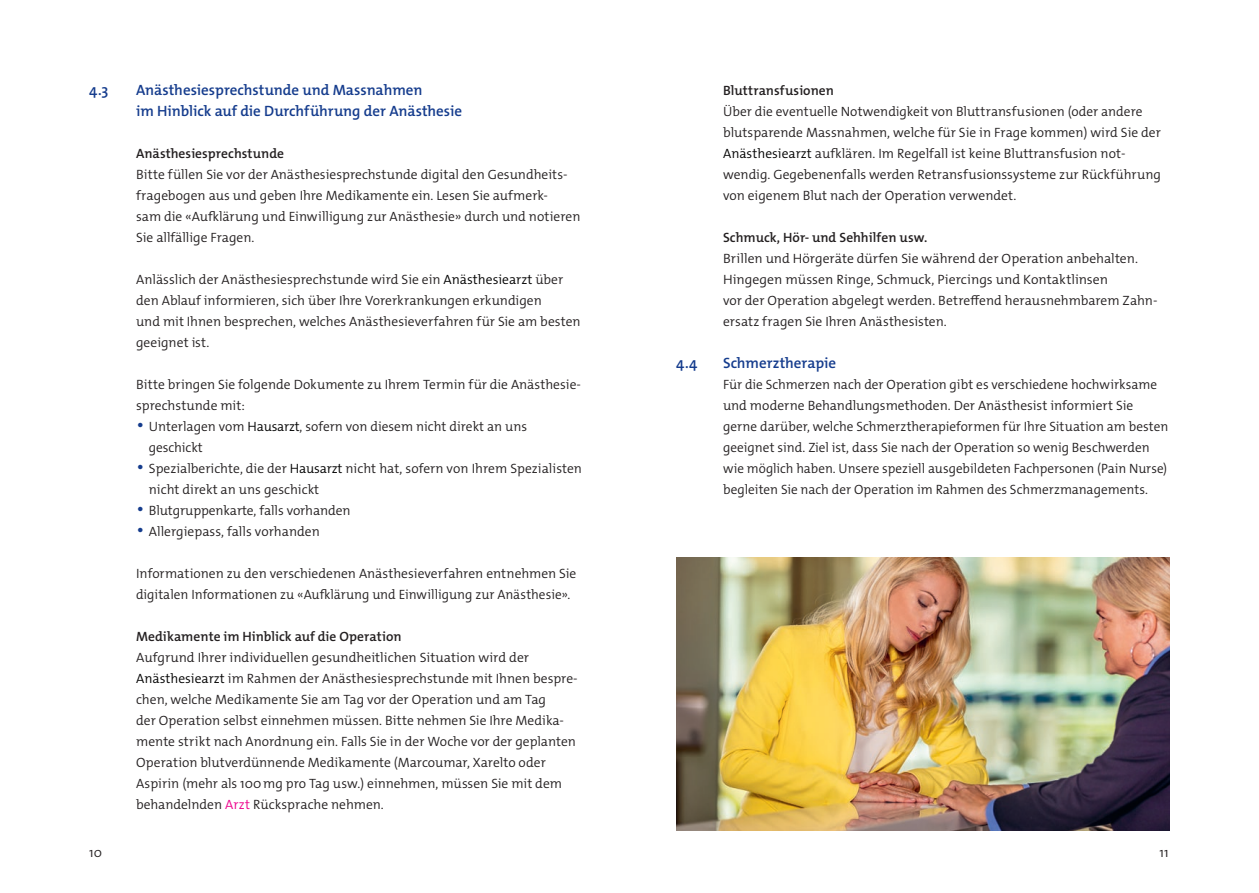
<style>
.page{position:relative;width:1259px;height:893px;background:#fff}
.page>*{position:absolute;margin:0;border:0;box-sizing:border-box;transform-origin:0 0}
.t1{font:600 15px/21px "The Mix Os F";color:#153c8d}
.t2{font:300 13.5px/21px "The Mix Os F";color:#231f20}
.t3{font:600 13.5px "The Mix Os F";letter-spacing:.005em;color:#231f20}
.s1{color:#000}
.s2{font-size:20.25px;color:#153c8d}
.s3{color:#ed028c}
</style>
<div class="page">
<img style="left:676px;top:557px;width:493px;height:273px">
<p class="t1" style="left:89px;top:80px;width:20px">4.3</p>
<p class="t1" style="left:136px;top:80px;width:328px">Anästhesiesprechstunde und Massnahmen<br>im Hinblick auf die Durchführung der Anästhesie</p>
<p class="t3" style="left:136px;top:145px;width:150px">Anästhesiesprechstunde</p>
<p class="t2" style="left:136px;top:164px;width:446px">Bitte füllen Sie vor der Anästhesiesprechstunde digital den Gesundheits&shy;fragebogen aus und geben Ihre Medikamente ein. Lesen Sie aufmerk-<br>sam die «Aufklärung und Einwilligung zur Anästhesie» durch und notieren Sie allfällige Fragen.</p>
<p class="t2" style="left:136px;top:269px;width:446px">Anlässlich der Anästhesiesprechstunde wird Sie ein <span class="s1">Anästhesiearzt</span> über den Ablauf informieren, sich über Ihre Vorerkrankungen erkundigen<br>und mit Ihnen besprechen, welches Anästhesieverfahren für Sie am besten geeignet ist.</p>
<p class="t2" style="left:136px;top:374px;width:446px">Bitte bringen Sie folgende Dokumente zu Ihrem Termin für die Anästhesie&shy;sprechstunde mit:</p>
<p class="t2" style="left:149px;top:416px;width:380px;text-indent:-13px"><span class="s2">•</span> Unterlagen vom <span class="s1">Hausarzt</span>, sofern von diesem nicht direkt an uns geschickt</p>
<p class="t2" style="left:149px;top:458px;width:435px;text-indent:-13px"><span class="s2">•</span> Spezialberichte, die der <span class="s1">Hausarzt</span> nicht hat, sofern von Ihrem Spezialisten nicht direkt an uns geschickt</p>
<p class="t2" style="left:136px;top:500px;width:216px"><span class="s2">•</span> Blutgruppenkarte, falls vorhanden</p>
<p class="t2" style="left:136px;top:521px;width:185px"><span class="s2">•</span> Allergiepass, falls vorhanden</p>
<p class="t2" style="left:136px;top:563px;width:442px">Informationen zu den verschiedenen Anästhesieverfahren entnehmen Sie digitalen Informationen zu «Aufklärung und Einwilligung zur Anästhesie».</p>
<p class="t3" style="left:136px;top:628px;width:267px">Medikamente im Hinblick auf die Operation</p>
<p class="t2" style="left:136px;top:647px;width:443px">Aufgrund Ihrer individuellen gesundheitlichen Situation wird der <span class="s1">Anästhesiearzt</span> im Rahmen der Anästhesiesprechstunde mit Ihnen bespre&shy;chen, welche Medikamente Sie am Tag vor der Operation und am Tag<br>der Operation selbst einnehmen müssen. Bitte nehmen Sie Ihre Medika&shy;mente strikt nach Anordnung ein. Falls Sie in der Woche vor der geplanten Operation blutverdünnende Medikamente (Marcoumar, Xarelto oder Aspirin (mehr als 100 mg pro Tag usw.) einnehmen, müssen Sie mit dem behandelnden <span class="s3">Arzt</span> Rücksprache nehmen.</p>
<p class="t3" style="left:723px;top:82px;width:112px">Bluttransfusionen</p>
<p class="t2" style="left:723px;top:101px;width:439px">Über die eventuelle Notwendigkeit von Bluttransfusionen (oder andere blutsparende Massnahmen, welche für Sie in Frage kommen) wird Sie der <span class="s1">Anästhesiearzt</span> aufklären. Im Regelfall ist keine Bluttransfusion not&shy;wendig. Gegebenenfalls werden Retransfusionssysteme zur Rückführung von eigenem Blut nach der Operation verwendet.</p>
<p class="t3" style="left:723px;top:229px;width:206px">Schmuck, Hör- und Sehhilfen usw.</p>
<p class="t2" style="left:723px;top:248px;width:436px">Brillen und Hörgeräte dürfen Sie während der Operation anbehalten.<br>Hingegen müssen Ringe, Schmuck, Piercings und Kontaktlinsen<br>vor der Operation abgelegt werden. Betreffend herausnehmbarem Zahn&shy;ersatz fragen Sie Ihren Anästhesisten.</p>
<p class="t1" style="left:676px;top:353px;width:23px">4.4</p>
<p class="t1" style="left:723px;top:353px;width:115px">Schmerztherapie</p>
<p class="t2" style="left:723px;top:374px;width:447px">Für die Schmerzen nach der Operation gibt es verschiedene hochwirksame und moderne Behandlungsmethoden. Der Anästhesist informiert Sie gerne darüber, welche Schmerztherapieformen für Ihre Situation am besten geeignet sind. Ziel ist, dass Sie nach der Operation so wenig Beschwerden wie möglich haben. Unsere speziell ausgebildeten Fachpersonen (Pain Nurse) begleiten Sie nach der Operation im Rahmen des Schmerzmanagements.</p>
<p class="t2" style="left:89px;top:842px;width:14px">10</p>
<p class="t2" style="left:1159px;top:842px;width:10px">11</p>
</div>
